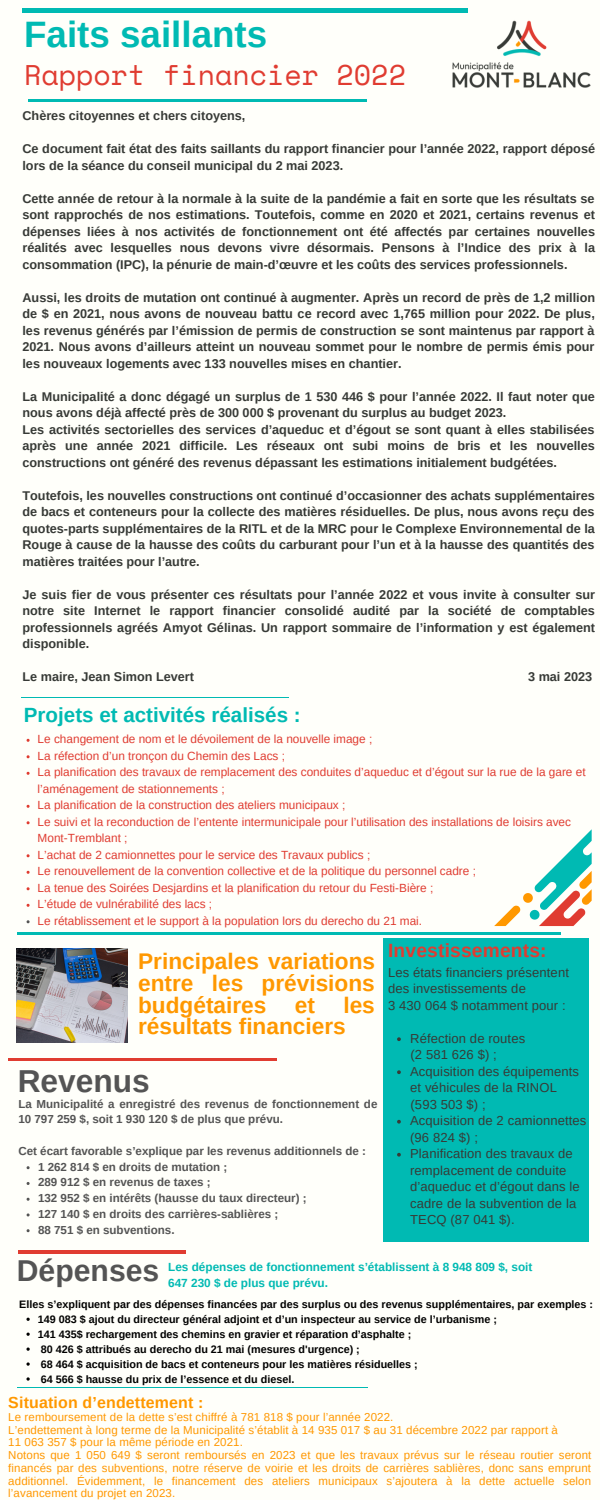
<style>
.page{position:relative;width:600px;height:1500px;background:#fffffa}
.page>*{position:absolute;margin:0;border:0;box-sizing:border-box;transform-origin:0 0}
.t1{font:700 36.8px "Arimo";color:#00bab3}
.t2{font:700 31.7px "Arimo";color:#545454}
.t3{font:700 30.2px "Arimo";color:#545454}
.t4{font:28.4px "Space Mono";color:#e03c31}
.t5{font:700 22.7px/21.8px "Arimo";color:#ff9800;text-align:justify}
.t6{font:700 20.6px "Arimo";color:#00bab3}
.t7{font:700 19.2px "Arimo";letter-spacing:.01em;color:#e03c31}
.t8{font:700 16px "Arimo";letter-spacing:.01em;color:#ff9800}
.t9{font:13px/16.5px "Arimo";letter-spacing:.01em;color:#373a36}
.t10{font:700 12.7px/16.5px "Arimo";color:#373a36;text-align:justify}
.t11{font:11.8px/16.5px "Arimo";color:#e03c31}
.t12{font:700 11.8px "Arimo";color:#00bab3}
.t13{font:700 11.6px/15.8px "Arimo";color:#545454}
.t14{font:11.5px/12.7px "Arimo";letter-spacing:.01em;color:#ff9800;text-align:justify}
.t15{font:700 10.8px "Arimo";color:#000}
</style>
<div class="page">
<div style="left:22px;top:8px;width:446px;height:5px;background:#00bab3"></div>
<hr style="left:17px;top:932px;width:544px;height:3px;background:#00bab3">
<hr style="left:28px;top:99px;width:339px;height:3px;background:#00bab3">
<hr style="left:18px;top:1387px;width:350px;height:1px;background:#00bab3">
<hr style="left:8px;top:1059px;width:269px;height:2px;background:#e03c31">
<div style="left:383px;top:939px;width:205px;height:302px;background:#00bab3"></div>
<hr style="left:18px;top:1250px;width:168px;height:4px;background:#e03c31">
<hr style="left:21px;top:697px;width:267px;height:1px;background:#00bab3">
<img style="left:17px;top:948px;width:110px;height:95px">
<img style="left:452px;top:20px;width:139px;height:68px">
<svg style="left:397px;top:1037px;width:4px;height:4px"></svg>
<svg style="left:397px;top:1070px;width:4px;height:4px"></svg>
<svg style="left:397px;top:1120px;width:4px;height:4px"></svg>
<svg style="left:397px;top:1153px;width:4px;height:4px"></svg>
<svg style="left:26px;top:1318px;width:4px;height:3px"></svg>
<svg style="left:26px;top:1333px;width:4px;height:3px"></svg>
<svg style="left:26px;top:1348px;width:4px;height:3px"></svg>
<svg style="left:26px;top:1362px;width:4px;height:4px"></svg>
<svg style="left:26px;top:1377px;width:4px;height:4px"></svg>
<svg style="left:494px;top:829px;width:98px;height:97px"></svg>
<p class="t1" style="left:24px;top:14px;width:245px">Faits saillants</p>
<p class="t4" style="left:24px;top:53px;width:383px">Rapport financier 2022</p>
<p class="t10" style="left:22px;top:108px;width:224px">Chères citoyennes et chers citoyens,</p>
<p class="t10" style="left:22px;top:141px;width:574px">Ce document fait état des faits saillants du rapport financier pour l’année 2022, rapport déposé lors de la séance du conseil municipal du 2 mai 2023.</p>
<p class="t10" style="left:22px;top:190px;width:574px">Cette année de retour à la normale à la suite de la pandémie a fait en sorte que les résultats se sont rapprochés de nos estimations. Toutefois, comme en 2020 et 2021, certains revenus et dépenses liées à nos activités de fonctionnement ont été affectés par certaines nouvelles réalités avec lesquelles nous devons vivre désormais. Pensons à l’Indice des prix à la consommation (IPC), la pénurie de main-d’œuvre et les coûts des services professionnels.</p>
<p class="t10" style="left:22px;top:289px;width:574px">Aussi, les droits de mutation ont continué à augmenter. Après un record de près de 1,2 million de $ en 2021, nous avons de nouveau battu ce record avec 1,765 million pour 2022. De plus, les revenus générés par l’émission de permis de construction se sont maintenus par rapport à 2021. Nous avons d’ailleurs atteint un nouveau sommet pour le nombre de permis émis pour les nouveaux logements avec 133 nouvelles mises en chantier.</p>
<p class="t10" style="left:22px;top:388px;width:574px">La Municipalité a donc dégagé un surplus de 1 530 446 $ pour l’année 2022. Il faut noter que nous avons déjà affecté près de 300 000 $ provenant du surplus au budget 2023.</p>
<p class="t10" style="left:22px;top:421px;width:574px">Les activités sectorielles des services d’aqueduc et d’égout se sont quant à elles stabilisées après une année 2021 difficile. Les réseaux ont subi moins de bris et les nouvelles constructions ont généré des revenus dépassant les estimations initialement budgétées.</p>
<p class="t10" style="left:22px;top:487px;width:574px">Toutefois, les nouvelles constructions ont continué d’occasionner des achats supplémentaires de bacs et conteneurs pour la collecte des matières résiduelles. De plus, nous avons reçu des quotes-parts supplémentaires de la RITL et de la MRC pour le Complexe Environnemental de la Rouge à cause de la hausse des coûts du carburant pour l’un et à la hausse des quantités des matières traitées pour l’autre.</p>
<p class="t10" style="left:22px;top:586px;width:574px">Je suis fier de vous présenter ces résultats pour l’année 2022 et vous invite à consulter sur notre site Internet le rapport financier consolidé audité par la société de comptables professionnels agréés Amyot Gélinas. Un rapport sommaire de l’information y est également disponible.</p>
<p class="t10" style="left:22px;top:669px;width:173px">Le maire, Jean Simon Levert</p>
<p class="t10" style="left:528px;top:669px;width:66px">3 mai 2023</p>
<p class="t6" style="left:24px;top:704px;width:278px">Projets et activités réalisés :</p>
<p class="t11" style="left:38px;top:731px;width:336px">Le changement de nom et le dévoilement de la nouvelle image ;</p>
<p class="t11" style="left:38px;top:747px;width:249px">La réfection d’un tronçon du Chemin des Lacs ;</p>
<p class="t11" style="left:38px;top:764px;width:549px">La planification des travaux de remplacement des conduites d’aqueduc et d’égout sur la rue de la gare et l’aménagement de stationnements ;</p>
<p class="t11" style="left:38px;top:797px;width:309px">La planification de la construction des ateliers municipaux ;</p>
<p class="t11" style="left:38px;top:813px;width:535px">Le suivi et la reconduction de l’entente intermunicipale pour l’utilisation des installations de loisirs avec<br>Mont-Tremblant ;</p>
<p class="t11" style="left:38px;top:846px;width:334px">L’achat de 2 camionnettes pour le service des Travaux publics ;</p>
<p class="t11" style="left:38px;top:863px;width:440px">Le renouvellement de la convention collective et de la politique du personnel cadre ;</p>
<p class="t11" style="left:38px;top:879px;width:397px">La tenue des Soirées Desjardins et la planification du retour du Festi-Bière ;</p>
<p class="t11" style="left:38px;top:896px;width:176px">L’étude de vulnérabilité des lacs ;</p>
<p class="t11" style="left:38px;top:912px;width:386px">Le rétablissement et le support à la population lors du derecho du 21 mai.</p>
<p class="t5" style="left:138px;top:950px;width:239px">Principales variations entre les prévisions budgétaires</p>
<p class="t5" style="left:138px;top:994px;width:238px;text-indent:205px">les résultats financiers</p>
<p class="t5" style="left:295px;top:994px;width:22px">et</p>
<p class="t2" style="left:18px;top:1063px;width:134px">Revenus</p>
<p class="t13" style="left:18px;top:1096px;width:361px">La Municipalité a enregistré des revenus de fonctionnement de<br>10 797 259 $, soit 1 930 120 $ de plus que prévu.</p>
<p class="t13" style="left:18px;top:1143px;width:349px">Cet écart favorable s’explique par les revenus additionnels de :</p>
<p class="t13" style="left:38px;top:1159px;width:191px">1 262 814 $ en droits de mutation ;</p>
<p class="t13" style="left:38px;top:1175px;width:174px">289 912 $ en revenus de taxes ;</p>
<p class="t13" style="left:38px;top:1190px;width:270px">132 952 $ en intérêts (hausse du taux directeur) ;</p>
<p class="t13" style="left:38px;top:1206px;width:242px">127 140 $ en droits des carrières-sablières ;</p>
<p class="t13" style="left:38px;top:1222px;width:138px">88 751 $ en subventions.</p>
<p class="t7" style="left:388px;top:940px;width:160px">Investissements:</p>
<p class="t9" style="left:388px;top:964px;width:182px">Les états financiers présentent des investissements de</p>
<p class="t9" style="left:388px;top:997px;width:179px">3 430 064 $ notamment pour :</p>
<p class="t9" style="left:411px;top:1046px;width:88px">(2 581 626 $) ;</p>
<p class="t9" style="left:411px;top:1096px;width:77px">(593 503 $) ;</p>
<p class="t9" style="left:410px;top:1030px;width:117px">Réfection de routes</p>
<p class="t9" style="left:410px;top:1063px;width:170px">Acquisition des équipements et véhicules de la RINOL</p>
<p class="t9" style="left:410px;top:1112px;width:178px">Acquisition de 2 camionnettes (96 824 $) ;</p>
<p class="t9" style="left:410px;top:1145px;width:171px">Planification des travaux de remplacement de conduite d’aqueduc et d’égout dans le cadre de la subvention de la<br>TECQ (87 041 $).</p>
<p class="t3" style="left:17px;top:1254px;width:144px">Dépenses</p>
<p class="t12" style="left:168px;top:1260px;width:366px">Les dépenses de fonctionnement s’établissent à 8 948 809 $, soit</p>
<p class="t12" style="left:168px;top:1276px;width:161px">647 230 $ de plus que prévu.</p>
<p class="t15" style="left:19px;top:1298px;width:575px">Elles s’expliquent par des dépenses financées par des surplus ou des revenus supplémentaires, par exemples :</p>
<p class="t15" style="left:38px;top:1313px;width:461px">149 083 $ ajout du directeur général adjoint et d’un inspecteur au service de l’urbanisme ;</p>
<p class="t15" style="left:38px;top:1328px;width:375px">141 435$ rechargement des chemins en gravier et réparation d’asphalte ;</p>
<p class="t15" style="left:41px;top:1343px;width:321px">80 426 $ attribués au derecho du 21 mai (mesures d'urgence) ;</p>
<p class="t15" style="left:41px;top:1358px;width:379px">68 464 $ acquisition de bacs et conteneurs pour les matières résiduelles ;</p>
<p class="t15" style="left:41px;top:1373px;width:255px">64 566 $ hausse du prix de l’essence et du diesel.</p>
<p class="t8" style="left:8px;top:1393px;width:197px">Situation d’endettement :</p>
<p class="t14" style="left:8px;top:1411px;width:387px">Le remboursement de la dette s’est chiffré à 781 818 $ pour l’année 2022.</p>
<p class="t14" style="left:8px;top:1423px;width:551px">L’endettement à long terme de la Municipalité s’établit à 14 935 017 $ au 31 décembre 2022 par rapport à</p>
<p class="t14" style="left:8px;top:1436px;width:236px">11 063 357 $ pour la même période en 2021.</p>
<p class="t14" style="left:8px;top:1449px;width:585px">Notons que 1 050 649 $ seront remboursés en 2023 et que les travaux prévus sur le réseau routier seront financés par des subventions, notre réserve de voirie et les droits de carrières sablières, donc sans emprunt additionnel. Évidemment, le financement des ateliers municipaux s’ajoutera à la dette actuelle selon l’avancement du projet en 2023.</p>
</div>
